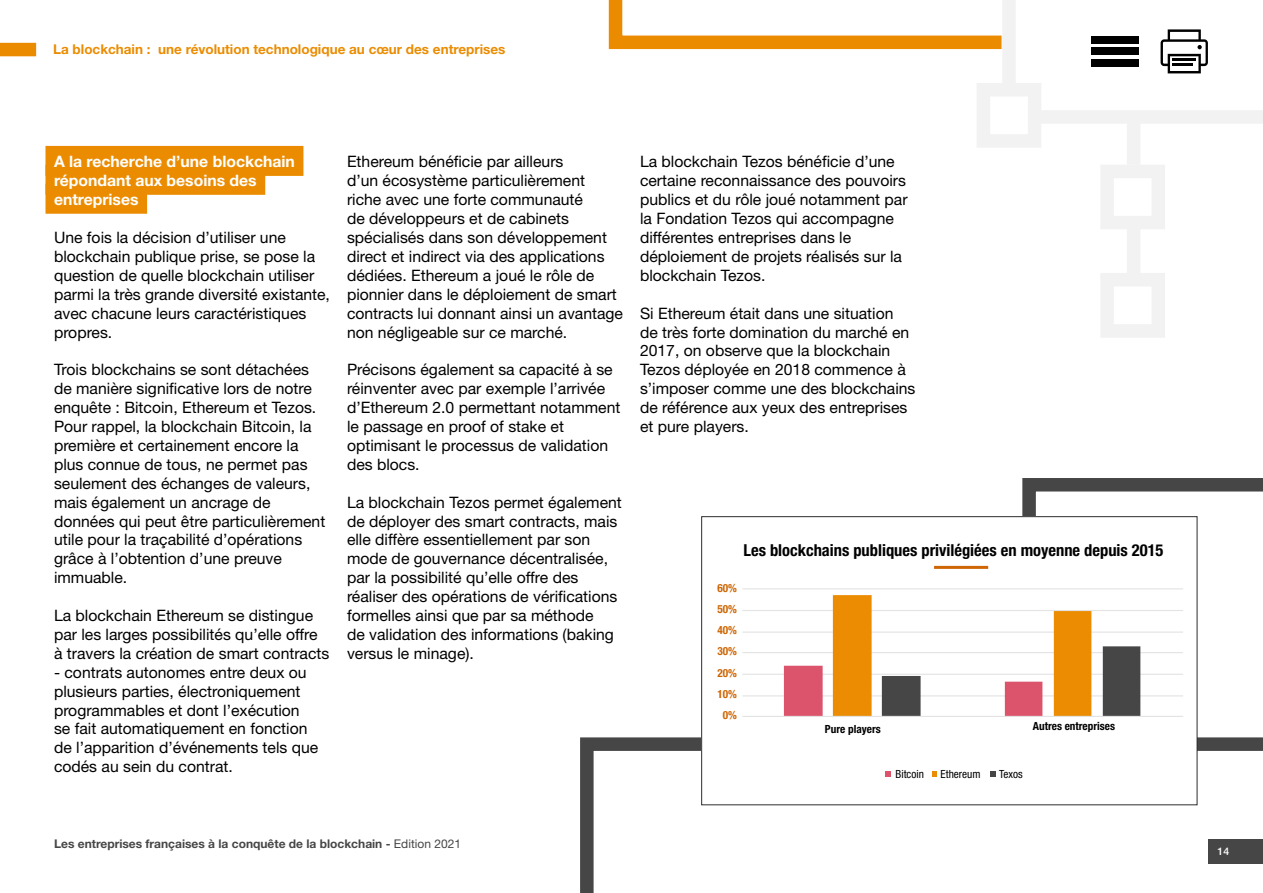
<style>
.page{position:relative;width:1263px;height:893px;background:#fff}
.page>*{position:absolute;margin:0;border:0;box-sizing:border-box;transform-origin:0 0}
.t1{font:700 condensed 16.5px "Helvetica Neue LT Std";color:#000}
.Texte_Courant{font:15.75px/18.9px "Helvetica Neue LT Std";color:#000}
.T02_Tangerine{font:700 15.75px "Helvetica Neue LT Std";color:#fff}
.t2{font:700 13.5px "Helvetica Neue LT Std";color:#eb8c00}
.t3{font:700 12px "Helvetica Neue LT Std";color:#464646}
.t4{font:700 condensed 11.25px "Helvetica Neue LT Std";color:#000}
.t5{font:condensed 11.25px "Helvetica Neue LT Std";color:#000}
.t6{font:700 condensed 11.25px/21.1px "Helvetica Neue LT Std";color:#ce6605;text-align:center}
.t7{font:500 10.5px "Helvetica Neue LT Std";color:#fff}
.s1{font-weight:400}
</style>
<div class="page">
<div style="left:977px;top:83px;width:64px;height:65px;border:14px solid #f2f2f2"></div>
<div style="left:1002px;top:0;width:14px;height:89px;background:#f2f2f2"></div>
<div style="left:1038px;top:110px;width:225px;height:14px;background:#f2f2f2"></div>
<div style="left:1127px;top:117px;width:13px;height:48px;background:#f2f2f2"></div>
<div style="left:1127px;top:225px;width:13px;height:48px;background:#f2f2f2"></div>
<div style="left:1100px;top:165px;width:65px;height:64px;border:14px solid #f2f2f2"></div>
<div style="left:1100px;top:273px;width:65px;height:65px;border:14px solid #f2f2f2"></div>
<svg style="left:580px;top:731px;width:683px;height:162px"></svg>
<svg style="left:608px;top:0;width:394px;height:50px"></svg>
<svg style="left:1022px;top:478px;width:241px;height:101px"></svg>
<div style="left:702px;top:517px;width:495px;height:288px;background:#fff"></div>
<hr style="left:934px;top:566px;width:54px;height:3px;background:#ce6605">
<hr style="left:742px;top:695px;width:441px;height:1px;background:#e3e3e3">
<hr style="left:742px;top:674px;width:441px;height:1px;background:#e3e3e3">
<hr style="left:742px;top:652px;width:441px;height:1px;background:#e3e3e3">
<hr style="left:742px;top:632px;width:441px;height:1px;background:#e3e3e3">
<hr style="left:742px;top:610px;width:441px;height:1px;background:#e3e3e3">
<hr style="left:742px;top:588px;width:441px;height:1px;background:#e3e3e3">
<svg style="left:784px;top:595px;width:356px;height:121px"></svg>
<hr style="left:742px;top:716px;width:441px;height:1px;background:#e3e3e3">
<svg style="left:885px;top:771px;width:6px;height:6px"></svg>
<svg style="left:932px;top:771px;width:4px;height:6px"></svg>
<svg style="left:990px;top:771px;width:6px;height:6px"></svg>
<div style="left:701px;top:516px;width:496px;height:289px;border:1px solid #2d2d2d"></div>
<div style="left:45px;top:146px;width:258px;height:30px;background:#eb8c00"></div>
<div style="left:45px;top:165px;width:220px;height:30px;background:#eb8c00"></div>
<div style="left:45px;top:184px;width:102px;height:30px;background:#eb8c00"></div>
<div style="left:1091px;top:36px;width:47px;height:7px;background:#000"></div>
<div style="left:1091px;top:48px;width:47px;height:7px;background:#000"></div>
<div style="left:1091px;top:59px;width:47px;height:8px;background:#000"></div>
<svg style="left:1160px;top:29px;width:48px;height:44px"></svg>
<div style="left:1209px;top:839px;width:54px;height:24px;background:#464646"></div>
<div style="left:0;top:43px;width:36px;height:13px;background:#eb8c00"></div>
<p class="t2" style="left:53px;top:41px;width:454px">La blockchain : une révolution technologique au cœur des entreprises</p>
<p class="T02_Tangerine" style="left:54px;top:152px;width:242px">A la recherche d’une blockchain</p>
<p class="T02_Tangerine" style="left:54px;top:171px;width:204px">répondant aux besoins des</p>
<p class="T02_Tangerine" style="left:54px;top:190px;width:86px">entreprises</p>
<p class="Texte_Courant" style="left:54px;top:228px;width:277px">Une fois la décision d’utiliser une blockchain publique prise, se pose la question de quelle blockchain utiliser parmi la très grande diversité existante, avec chacune leurs caractéristiques propres.</p>
<p class="Texte_Courant" style="left:54px;top:360px;width:264px">Trois blockchains se sont détachées de manière significative lors de notre enquête : Bitcoin, Ethereum et Tezos.</p>
<p class="Texte_Courant" style="left:54px;top:417px;width:273px">Pour rappel, la blockchain Bitcoin, la première et certainement encore la plus connue de tous, ne permet pas seulement des échanges de valeurs, mais également un ancrage de données qui peut être particulièrement utile pour la traçabilité d’opérations grâce à l’obtention d’une preuve immuable.</p>
<p class="Texte_Courant" style="left:54px;top:606px;width:277px">La blockchain Ethereum se distingue par les larges possibilités qu’elle offre à travers la création de smart contracts</p>
<p class="Texte_Courant" style="left:54px;top:662px;width:266px">- contrats autonomes entre deux ou plusieurs parties, électroniquement programmables et dont l’exécution se fait automatiquement en fonction de l’apparition d’événements tels que codés au sein du contrat.</p>
<p class="Texte_Courant" style="left:347px;top:152px;width:277px">Ethereum bénéficie par ailleurs<br>d’un écosystème particulièrement riche avec une forte communauté<br>de développeurs et de cabinets spécialisés dans son développement direct et indirect via des applications dédiées. Ethereum a joué le rôle de pionnier dans le déploiement de smart contracts lui donnant ainsi un avantage non négligeable sur ce marché.</p>
<p class="Texte_Courant" style="left:347px;top:360px;width:275px">Précisons également sa capacité à se réinventer avec par exemple l’arrivée d’Ethereum 2.0 permettant notamment le passage en proof of stake et optimisant le processus de validation des blocs.</p>
<p class="Texte_Courant" style="left:347px;top:492px;width:276px">La blockchain Tezos permet également de déployer des smart contracts, mais elle diffère essentiellement par son mode de gouvernance décentralisée,</p>
<p class="Texte_Courant" style="left:347px;top:568px;width:272px">par la possibilité qu’elle offre des réaliser des opérations de vérifications formelles ainsi que par sa méthode<br>de validation des informations (baking versus le minage).</p>
<p class="Texte_Courant" style="left:640px;top:152px;width:269px">La blockchain Tezos bénéficie d’une certaine reconnaissance des pouvoirs publics et du rôle joué notamment par la Fondation Tezos qui accompagne différentes entreprises dans le déploiement de projets réalisés sur la blockchain Tezos.</p>
<p class="Texte_Courant" style="left:640px;top:303px;width:277px">Si Ethereum était dans une situation<br>de très forte domination du marché en 2017, on observe que la blockchain Tezos déployée en 2018 commence à s’imposer comme une des blockchains de référence aux yeux des entreprises et pure players.</p>
<p class="t1" style="left:743px;top:540px;width:422px">Les blockchains publiques privilégiées en moyenne depuis 2015</p>
<p class="t6" style="left:717px;top:577px;width:21px">60%<br>50%<br>40%<br>30%<br>20%<br>10%<br>0%</p>
<p class="t4" style="left:825px;top:722px;width:57px">Pure players</p>
<p class="t4" style="left:1033px;top:719px;width:84px">Autres entreprises</p>
<p class="t5" style="left:895px;top:767px;width:30px">Bitcoin</p>
<p class="t5" style="left:940px;top:767px;width:41px">Ethereum</p>
<p class="t5" style="left:999px;top:767px;width:25px">Texos</p>
<p class="t3" style="left:54px;top:836px;width:409px">Les entreprises françaises à la conquête de la blockchain - <span class="s1">Edition 2021</span></p>
<p class="t7" style="left:1217px;top:845px;width:13px">14</p>
</div>
